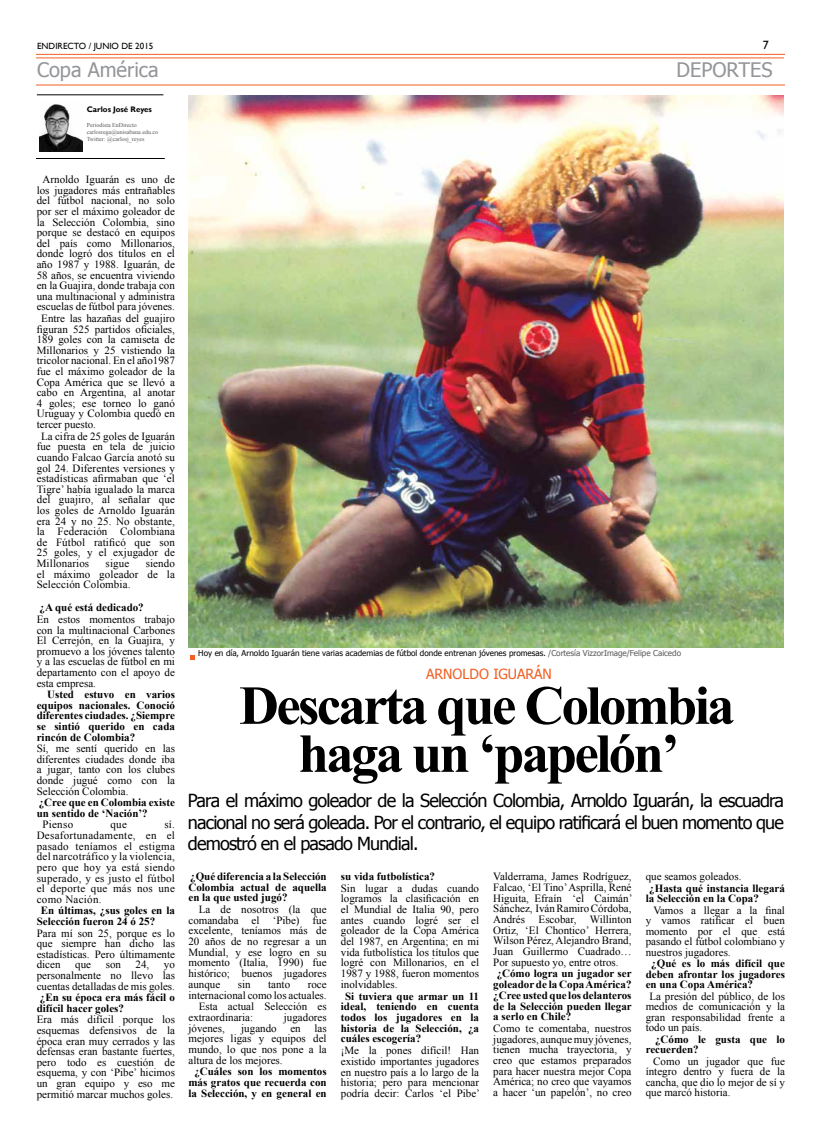
<style>
.page{position:relative;width:820px;height:1134px;background:#fff}
.page>*{position:absolute;margin:0;border:0;box-sizing:border-box;transform-origin:0 0}
.t1{font:700 55px/48px "Times New Roman";letter-spacing:-.05em;color:#000;text-align:center}
.t2{font:20px "Tahoma";color:#939598}
.t3{font:18px/21.6px "Tahoma";letter-spacing:-.045em;color:#000;text-align:justify}
.t4{font:14px "Tahoma";color:#f15f22}
.t5{font:12px "Gill Sans";color:#000}
.t6{font:11px/10.6px "Times New Roman";color:#000;text-align:justify}
.t7{font:700 11px/10.7px "Times New Roman";color:#000;text-align:justify}
.t8{font:9px "Gill Sans";color:#000}
.t9{font:8.1px "Tahoma";color:#000}
.t10{font:700 8px "Gill Sans";color:#000}
.t11{font:6px/7.2px "Times New Roman";color:#58595b}
.s1{color:#58595b}
</style>
<div class="page">
<hr style="left:36px;top:84px;width:748px;height:1px;background:#f15f22">
<hr style="left:36px;top:54px;width:748px;height:1px;background:#f15f22">
<hr style="left:36px;top:57px;width:747px;height:1px;background:#f15f22">
<hr style="left:36px;top:158px;width:129px;height:1px;background:#000">
<img style="left:39px;top:104px;width:43px;height:48px">
<hr style="left:37px;top:95px;width:126px;height:1px;background:#000">
<img style="left:188px;top:95px;width:595px;height:552px">
<svg style="left:191px;top:655px;width:4px;height:5px"></svg>
<p class="t8" style="left:37px;top:40px;width:72px">ENDIRECTO / JUNIO</p>
<p class="t8" style="left:121px;top:40px;width:33px">DE 2015</p>
<p class="t5" style="left:762px;top:38px;width:7px">7</p>
<h2 class="t2" style="left:676px;top:56px;width:97px">DEPORTES</h2>
<h2 class="t2" style="left:37px;top:56px;width:123px">Copa América</h2>
<p class="t10" style="left:87px;top:104px;width:67px">Carlos José Reyes</p>
<p class="t11" style="left:87px;top:121px;width:73px">Periodista EnDirecto carlosrega@unisabana.edu.co<br>Twitter: @carlosj_reyes</p>
<p class="t6" style="left:37px;top:174px;width:140px;text-align:center">Arnoldo Iguarán es uno de los jugadores más entrañables del fútbol nacional, no solo por ser el máximo goleador de la Selección Colombia, sino porque se destacó en equipos del país como Millonarios, donde logró dos títulos en el año 1987 y 1988. Iguarán, de<br>58 años, se encuentra viviendo en la Guajira, donde trabaja con una multinacional y administra escuelas de fútbol para jóvenes.</p>
<p class="t6" style="left:37px;top:313px;width:140px;text-indent:5px">Entre las hazañas del guajiro figuran 525 partidos oficiales, 189 goles con la camiseta de Millonarios y 25 vistiendo la tricolor nacional. En el año1987 fue el máximo goleador de la Copa América que se llevó a cabo en Argentina, al anotar 4 goles; ese torneo lo ganó Uruguay y Colombia quedó en tercer puesto.</p>
<p class="t6" style="left:37px;top:430px;width:140px;text-indent:4px">La cifra de 25 goles de Iguarán fue puesta en tela de juicio cuando Falcao García anotó su gol 24. Diferentes versiones y estadísticas afirmaban que ‘el Tigre’ había igualado la marca del guajiro, al señalar que los goles de Arnoldo Iguarán era 24 y no 25. No obstante, la Federación Colombiana de Fútbol ratificó que son 25 goles, y el exjugador de Millonarios</p>
<p class="t6" style="left:37px;top:558px;width:140px;text-indent:109px">siendo el máximo goleador de la Selección Colombia.</p>
<p class="t7" style="left:39px;top:602px;width:106px">¿A qué está dedicado?</p>
<p class="t6" style="left:37px;top:614px;width:140px">En estos momentos trabajo con la multinacional Carbones El Cerrejón, en la Guajira, y promuevo a los jóvenes talento y a las escuelas de fútbol en mi departamento con el apoyo de esta empresa.</p>
<p class="t7" style="left:37px;top:689px;width:140px;text-indent:10px">Usted estuvo en varios equipos nacionales. Conoció diferentes ciudades. ¿Siempre se sintió querido en cada rincón de Colombia?</p>
<p class="t6" style="left:37px;top:743px;width:140px">Sí, me sentí querido en las diferentes ciudades donde iba a jugar, tanto con los clubes donde jugué como con la Selección Colombia.</p>
<p class="t7" style="left:37px;top:797px;width:140px">¿Cree que en Colombia existe un sentido de ‘Nación’?</p>
<p class="t6" style="left:42px;top:819px;width:32px">Pienso</p>
<p class="t6" style="left:110px;top:819px;width:18px">que</p>
<p class="t6" style="left:106px;top:558px;width:25px">sigue</p>
<p class="t6" style="left:37px;top:819px;width:140px;text-indent:127px">sí.<br>Desafortunadamente, en el pasado teníamos el estigma del narcotráfico y la violencia, pero que hoy ya está siendo superado, y es justo el fútbol el deporte que más nos une como Nación.</p>
<p class="t7" style="left:37px;top:905px;width:140px;text-indent:4px">En últimas, ¿sus goles en la<br>Selección fueron 24 ó 25?</p>
<p class="t6" style="left:37px;top:927px;width:140px">Para mí son 25, porque es lo que siempre han dicho las estadísticas. Pero últimamente dicen</p>
<p class="t6" style="left:75px;top:959px;width:17px">que</p>
<p class="t6" style="left:106px;top:959px;width:17px">son</p>
<p class="t6" style="left:135px;top:959px;width:15px">24,</p>
<p class="t6" style="left:37px;top:959px;width:140px;text-indent:127px">yo personalmente no llevo las cuentas detalladas de mis goles.</p>
<p class="t7" style="left:37px;top:992px;width:140px">¿En su época era más fácil o difícil hacer goles?</p>
<p class="t6" style="left:37px;top:1014px;width:140px">Era más difícil porque los esquemas defensivos de la época eran muy cerrados y las defensas eran bastante fuertes, pero todo es cuestión de esquema, y con ‘Pibe’ hicimos un gran equipo y eso me permitió marcar muchos goles.</p>
<p class="t9" style="left:198px;top:648px;width:484px">Hoy en día, Arnoldo Iguarán tiene varias academias de fútbol donde entrenan jóvenes promesas. <span class="s1">/Cortesía VizzorImage/Felipe Caicedo</span></p>
<p class="t4" style="left:426px;top:665px;width:127px">ARNOLDO IGUARÁN</p>
<h1 class="t1" style="left:239px;top:680px;width:496px">Descarta que Colombia haga un ‘papelón’</h1>
<h3 class="t3" style="left:188px;top:789px;width:597px">Para el máximo goleador de la Selección Colombia, Arnoldo Iguarán, la escuadra nacional no será goleada. Por el contrario, el equipo ratificará el buen momento que demostró en el pasado Mundial.</h3>
<p class="t7" style="left:188px;top:870px;width:140px">¿Qué diferencia a la Selección Colombia actual de aquella en la que usted jugó?</p>
<p class="t6" style="left:188px;top:904px;width:140px;text-indent:10px">La de nosotros (la que comandaba el ‘Pibe) fue excelente, teníamos más de 20 años de no regresar a un Mundial, y ese logro en su momento (Italia, 1990) fue histórico; buenos jugadores aunque</p>
<p class="t6" style="left:238px;top:979px;width:14px">sin</p>
<p class="t6" style="left:268px;top:979px;width:23px">tanto</p>
<p class="t6" style="left:188px;top:979px;width:140px;text-align:right">roce<br>internacional como los actuales.</p>
<p class="t6" style="left:188px;top:1001px;width:140px;text-indent:10px">Esta actual Selección es extraordinaria:</p>
<p class="t6" style="left:284px;top:1012px;width:44px">jugadores</p>
<p class="t6" style="left:188px;top:1022px;width:38px">jóvenes,</p>
<p class="t6" style="left:188px;top:1022px;width:140px;text-indent:53px">jugando en las mejores ligas y equipos del mundo, lo que nos pone a la altura de los mejores.</p>
<p class="t7" style="left:188px;top:1066px;width:140px;text-align:center">¿Cuáles son los momentos más gratos que recuerda con la Selección, y en general en</p>
<p class="t7" style="left:341px;top:870px;width:96px">su vida futbolística?</p>
<p class="t6" style="left:341px;top:882px;width:140px">Sin lugar a dudas cuando logramos la clasificación en el Mundial de Italia 90, pero antes cuando logré ser el goleador de la Copa América del 1987, en Argentina; en mi vida futbolística los títulos que logré con Millonarios, en el 1987 y 1988, fueron momentos inolvidables.</p>
<p class="t7" style="left:341px;top:990px;width:140px;text-indent:4px">Si tuviera que armar un 11 ideal, teniendo en cuenta todos los jugadores en la historia de la Selección, ¿a cuáles escogería?</p>
<p class="t6" style="left:341px;top:1045px;width:140px">¡Me la pones difícil! Han existido importantes jugadores en nuestro país a lo largo de la historia; pero para mencionar podría decir: Carlos ‘el Pibe’</p>
<p class="t6" style="left:493px;top:871px;width:140px">Valderrama, James Rodríguez, Falcao, ‘El Tino’ Asprilla, René Higuita, Efraín ‘el Caimán’ Sánchez, Iván Ramiro Córdoba, Andrés Escobar, Willinton Ortiz, ‘El Chontico’ Herrera, Wilson Pérez, Alejandro Brand, Juan Guillermo Cuadrado… Por supuesto yo, entre otros.</p>
<p class="t7" style="left:493px;top:968px;width:140px;text-indent:3px">¿Cómo logra un jugador ser goleador de la Copa América? ¿Cree usted que los delanteros de la Selección pueden llegar a serlo en Chile?</p>
<p class="t6" style="left:493px;top:1023px;width:140px">Como te comentaba, nuestros jugadores, aunque muy jóvenes, tienen mucha trayectoria, y creo que estamos preparados para hacer nuestra mejor Copa América; no creo que vayamos a hacer ‘un papelón’, no creo</p>
<p class="t6" style="left:645px;top:871px;width:97px">que seamos goleados.</p>
<p class="t7" style="left:645px;top:882px;width:141px;text-indent:4px">¿Hasta qué instancia llegará la Selección en la Copa?</p>
<p class="t6" style="left:645px;top:904px;width:141px;text-indent:8px">Vamos a llegar a la final y vamos ratificar el buen momento por el que está pasando el fútbol colombiano y nuestros jugadores.</p>
<p class="t7" style="left:645px;top:958px;width:141px;text-indent:6px">¿Qué es lo más difícil que deben afrontar los jugadores en una Copa América?</p>
<p class="t6" style="left:645px;top:990px;width:141px;text-indent:4px">La presión del público, de los medios de comunicación y la gran responsabilidad frente a todo un país.</p>
<p class="t7" style="left:645px;top:1033px;width:141px;text-indent:9px">¿Cómo le gusta que lo recuerden?</p>
<p class="t6" style="left:645px;top:1055px;width:141px;text-indent:8px">Como un jugador que fue íntegro dentro y fuera de la cancha, que dio lo mejor de sí y que marcó historia.</p>
</div>
